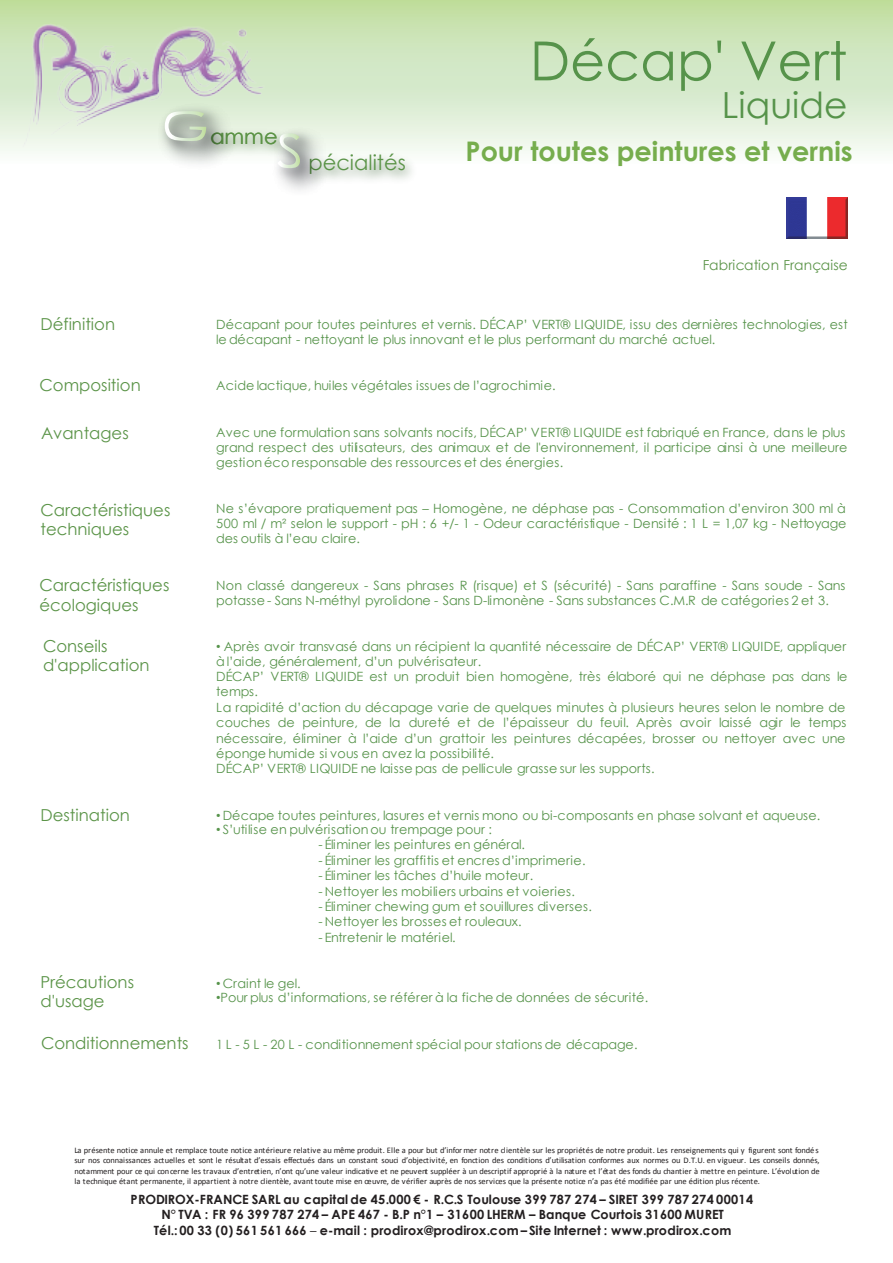
<style>
.page{position:relative;width:893px;height:1263px;background:#fff}
.page>*{position:absolute;margin:0;border:0;box-sizing:border-box;transform-origin:0 0}
.t1{font:54px "Century Gothic";color:#56934a}
.t2{font:36px "Century Gothic";color:#56934a}
.t3{font:700 27px "Century Gothic";color:#76ad4d}
.t4{font:21px "Century Gothic";color:#5b9448}
.t5{font:21px "Century Gothic";color:#5c9445}
.t6{font:16.5px/19.5px "Century Gothic";color:#5b9448}
.t7{font:13.8px "Century Gothic";letter-spacing:.01em;color:#5b9448}
.t8{font:12.75px/15.3px "Century Gothic";letter-spacing:.005em;color:#56934a}
.t9{font:700 12.75px/15.5px "Century Gothic";letter-spacing:.02em;color:#231f20;text-align:center}
.t10{font:12.75px "Century Gothic";letter-spacing:-.015em;color:#56934a}
.t11{font:8.55px/10.6px "Calibri";color:#231f20;text-align:justify}
.s1{font-family:"Arial"}
.s2{font-weight:400}
</style>
<div class="page">
<svg style="left:0;top:0;width:893px;height:152px;background:#d4e8c5"></svg>
<img style="left:786px;top:198px;width:61px;height:40px">
<img style="left:333px;top:139px;width:91px;height:41px">
<img style="left:272px;top:114px;width:25px;height:7px">
<img style="left:15px;top:15px;width:257px;height:142px">
<img style="left:264px;top:121px;width:69px;height:70px">
<svg style="left:277px;top:133px;width:23px;height:35px"></svg>
<h3 class="t5" style="left:210px;top:122px;width:69px">amme</h3>
<h3 class="t4" style="left:308px;top:148px;width:99px">pécialités</h3>
<h1 class="t1" style="left:530px;top:23px;width:319px">Décap' Vert</h1>
<h2 class="t2" style="left:722px;top:80px;width:127px">Liquide</h2>
<h3 class="t3" style="left:466px;top:130px;width:389px">Pour toutes peintures et vernis</h3>
<p class="t6" style="left:40px;top:314px;width:76px">Définition</p>
<p class="t6" style="left:40px;top:375px;width:103px">Composition</p>
<p class="t6" style="left:41px;top:423px;width:89px">Avantages</p>
<p class="t6" style="left:40px;top:500px;width:131px">Caractéristiques techniques</p>
<p class="t6" style="left:40px;top:575px;width:131px">Caractéristiques écologiques</p>
<p class="t6" style="left:43px;top:636px;width:108px">Conseils d'application</p>
<p class="t6" style="left:41px;top:805px;width:91px">Destination</p>
<p class="t6" style="left:41px;top:972px;width:95px">Précautions d'usage</p>
<p class="t6" style="left:41px;top:1033px;width:149px">Conditionnements</p>
<p class="t7" style="left:703px;top:255px;width:147px">Fabrication Française</p>
<p class="t8" style="left:216px;top:317px;width:633px;line-height:14.9px">Décapant pour toutes peintures et vernis. DÉCAP’ VERT® LIQUIDE, issu des dernières technologies, est le décapant - nettoyant le plus innovant et le plus performant du marché actuel.</p>
<p class="t8" style="left:216px;top:378px;width:341px">Acide lactique, huiles végétales issues de l’agrochimie.</p>
<p class="t8" style="left:216px;top:425px;width:633px;line-height:14.9px">Avec une formulation sans solvants nocifs, DÉCAP’ VERT® LIQUIDE est fabriqué en France, dans le plus grand respect des utilisateurs, des animaux et de l'environnement, il participe ainsi à une meilleure gestionéco responsable des ressources et des énergies.</p>
<p class="t8" style="left:216px;top:501px;width:632px;line-height:14.9px;text-align:justify">Ne s’évapore pratiquement pas – Homogène, ne déphase pas - Consommation d’environ 300 ml à 500 ml / m² selon le support - pH : 6 +/- 1 - Odeur caractéristique - Densité : 1 L = 1,07 kg - Nettoyage des outils à l’eau claire.</p>
<p class="t8" style="left:216px;top:578px;width:630px;line-height:14.9px">Non classé dangereux - Sans phrases R (risque) et S (sécurité) - Sans paraffine - Sans soude - Sans potasse - Sans N-méthyl pyrolidone - Sans D-limonène - Sans substances C.M.R de catégories 2 et 3.</p>
<p class="t8" style="left:216px;top:638px;width:633px"><span class="s1">•</span> Après avoir transvasé dans un récipient la quantité nécessaire de DÉCAP’ VERT® LIQUIDE, appliquer à l’aide, généralement, d’un pulvérisateur.<br>DÉCAP’ VERT® LIQUIDE est un produit bien homogène, très élaboré qui ne déphase pas dans le temps.<br>La rapidité d’action du décapage varie de quelques minutes à plusieurs heures selon le nombre de couches de peinture, de la dureté et de l’épaisseur du feuil. Après avoir laissé agir le temps nécessaire, éliminer à l’aide d’un grattoir les peintures décapées, brosser ou nettoyer avec une éponge humide si vous en avez la possibilité.<br>DÉCAP’ VERT® LIQUIDE ne laisse pas de pellicule grasse sur les supports.</p>
<p class="t8" style="left:216px;top:807px;width:606px"><span class="s1">•</span> Décape toutes peintures, lasures et vernis mono ou bi-composants en phase solvant et aqueuse.</p>
<p class="t8" style="left:216px;top:822px;width:277px"><span class="s1">•</span> S’utilise en pulvérisationou trempage pour :</p>
<p class="t8" style="left:318px;top:837px;width:208px">- Éliminer les peintures en général.</p>
<p class="t8" style="left:318px;top:853px;width:269px">- Éliminer les graffitis et encres d’imprimerie.</p>
<p class="t10" style="left:318px;top:867px;width:217px">- Éliminer les tâches d’huile moteur.</p>
<p class="t8" style="left:318px;top:884px;width:258px">- Nettoyer les mobiliers urbains et voieries.</p>
<p class="t8" style="left:318px;top:898px;width:275px">- Éliminer chewing gum et souillures diverses.</p>
<p class="t8" style="left:318px;top:913px;width:205px">- Nettoyer les brosses et rouleaux.</p>
<p class="t8" style="left:318px;top:929px;width:139px">- Entretenir le matériel.</p>
<p class="t8" style="left:216px;top:975px;width:86px"><span class="s1">•</span> Craint le gel.</p>
<p class="t8" style="left:216px;top:990px;width:433px"><span class="s1">•</span>Pour plus d’informations, se référer à la fiche de données de sécurité.</p>
<p class="t8" style="left:216px;top:1037px;width:423px">1 L - 5 L - 20 L - conditionnement spécial pour stations de décapage.</p>
<p class="t11" style="left:74px;top:1144px;width:747px">La présente notice annule et remplace toute notice antérieure relative au même produit. Elle a pour but d’informer notre clientèle sur les propriétés de notre produit. Les renseignements qui y figurent sont fondé s sur nos connaissances actuelles et sont le résultat d’essais effectués dans un constant souci d’objectivité, en fonction des conditions d’utilisation conformes aux normes ou D.T.U. en vigueur. Les conseils donnés, notamment pour ce qui concerne les travaux d’entretien, n’ont qu’une valeur indicative et ne peuvent suppléer à un descriptif approprié à la nature et l’état des fonds du chantier à mettre en peinture. L’évolution de</p>
<p class="t11" style="left:74px;top:1175px;width:687px">la technique étant permanente, il appartient à notre clientèle, avanttoute mise en œuvre, de vérifier auprès de nos services que la présente notice n’a pas été modifiée par une édition plus récente.</p>
<p class="t9" style="left:131px;top:1191px;width:624px">PRODIROX-FRANCE SARL au capital de 45.000 € - R.C.S Toulouse 399 787 274 – SIRET 399 787 274 00014<br>N° TVA : FR 96 399 787 274 – APE 467 - B.P n°1 – 31600 LHERM – Banque Courtois 31600 MURET<br>Tél.:00 33 (0) 561 561 666 <span class="s2">–</span> e-mail : prodirox@prodirox.com– Site Internet : www.prodirox.com</p>
</div>
